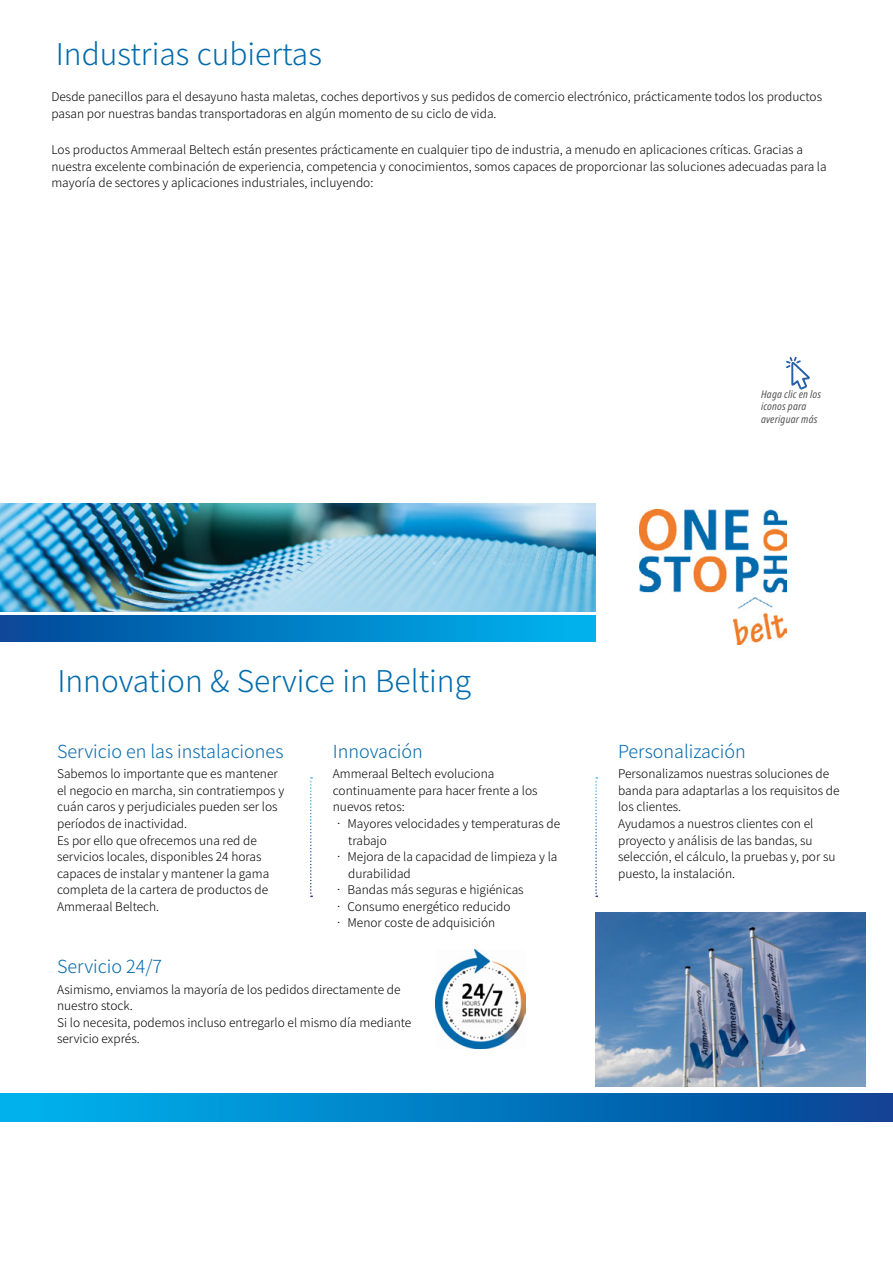
<style>
.page{position:relative;width:893px;height:1263px;background:#fff}
.page>*{position:absolute;margin:0;border:0;box-sizing:border-box;transform-origin:0 0}
.t1{font:300 30px "Noto Sans CJ Ksc";color:#006bac}
.t2{font:300 18px "Noto Sans CJ Ksc";color:#056aad}
.t3{font:300 12px/16.5px "Noto Sans CJ Ksc";color:#000}
.t4{font:italic condensed 10.5px/12.6px "Noto Sans";letter-spacing:.02em;color:#575756}
</style>
<div class="page">
<img style="left:436px;top:949px;width:90px;height:99px">
<svg style="left:310px;top:777px;width:2px;height:120px"></svg>
<svg style="left:595px;top:777px;width:2px;height:120px"></svg>
<img style="left:0;top:503px;width:595px;height:108px">
<div style="left:0;top:616px;width:595px;height:26px;background:linear-gradient(to right,#034899,#00b7f0)"></div>
<img style="left:639px;top:510px;width:147px;height:135px">
<img style="left:595px;top:912px;width:270px;height:175px">
<svg style="left:786px;top:356px;width:23px;height:34px"></svg>
<div style="left:0;top:1094px;width:893px;height:27px;background:linear-gradient(to right,#00b6f0,#064395)"></div>
<h1 class="t1" style="left:56px;top:37px;width:268px">Industrias cubiertas</h1>
<p class="t3" style="left:51px;top:89px;width:772px">Desde panecillos para el desayuno hasta maletas, coches deportivos y sus pedidos de comercio electrónico, prácticamente todos los productos pasan por nuestras bandas transportadoras en algún momento de su ciclo de vida.</p>
<p class="t3" style="left:51px;top:142px;width:777px">Los productos Ammeraal Beltech están presentes prácticamente en cualquier tipo de industria, a menudo en aplicaciones críticas. Gracias a nuestra excelente combinación de experiencia, competencia y conocimientos, somos capaces de proporcionar las soluciones adecuadas para la mayoría de sectores y aplicaciones industriales, incluyendo:</p>
<p class="t4" style="left:761px;top:388px;width:62px">Haga clic en los iconos para averiguar más</p>
<h1 class="t1" style="left:57px;top:664px;width:415px">Innovation &amp; Service in Belting</h1>
<h2 class="t2" style="left:57px;top:741px;width:228px">Servicio en las instalaciones</h2>
<p class="t3" style="left:57px;top:766px;width:229px">Sabemos lo importante que es mantener el negocio en marcha, sin contratiempos y cuán caros y perjudiciales pueden ser los períodos de inactividad.<br>Es por ello que ofrecemos una red de servicios locales, disponibles 24 horas capaces de instalar y mantener la gama completa de la cartera de productos de Ammeraal Beltech.</p>
<h2 class="t2" style="left:333px;top:741px;width:92px">Innovación</h2>
<p class="t3" style="left:333px;top:766px;width:206px">Ammeraal Beltech evoluciona continuamente para hacer frente a los nuevos retos:</p>
<p class="t3" style="left:348px;top:816px;width:214px;text-indent:-15px">• Mayores velocidades y temperaturas de trabajo</p>
<p class="t3" style="left:348px;top:849px;width:211px;text-indent:-15px">• Mejora de la capacidad de limpieza y la durabilidad</p>
<p class="t3" style="left:333px;top:882px;width:192px">• Bandas más seguras e higiénicas</p>
<p class="t3" style="left:333px;top:898px;width:179px">• Consumo energético reducido</p>
<p class="t3" style="left:333px;top:915px;width:164px">• Menor coste de adquisición</p>
<h2 class="t2" style="left:57px;top:956px;width:106px">Servicio 24/7</h2>
<p class="t3" style="left:57px;top:981px;width:356px">Asimismo, enviamos la mayoría de los pedidos directamente de nuestro stock.<br>Si lo necesita, podemos incluso entregarlo el mismo día mediante servicio exprés.</p>
<h2 class="t2" style="left:618px;top:741px;width:129px">Personalización</h2>
<p class="t3" style="left:618px;top:766px;width:223px">Personalizamos nuestras soluciones de banda para adaptarlas a los requisitos de los clientes.<br>Ayudamos a nuestros clientes con el proyecto y análisis de las bandas, su selección, el cálculo, la pruebas y, por su puesto, la instalación.</p>
</div>
